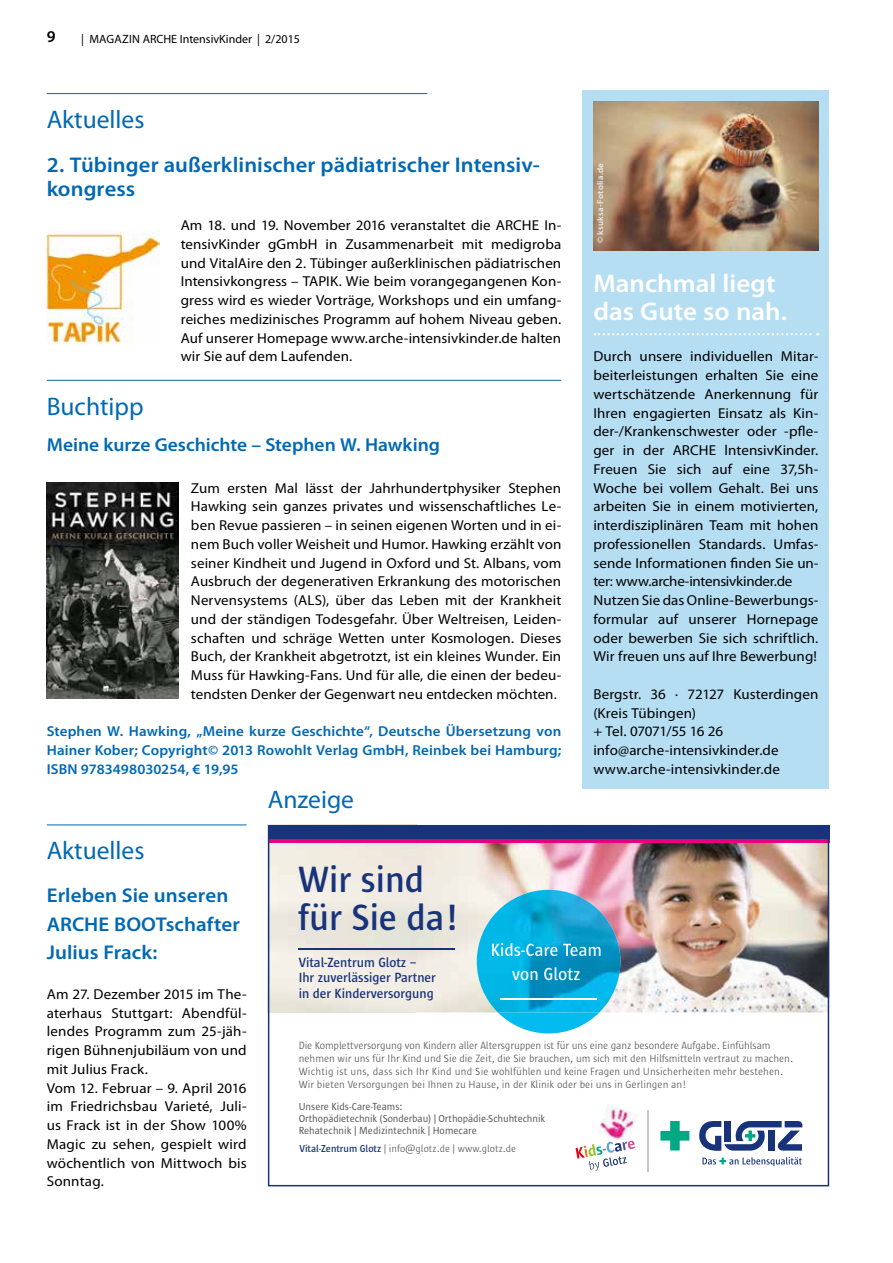
<style>
.page{position:relative;width:893px;height:1263px;background:#fff}
.page>*{position:absolute;margin:0;border:0;box-sizing:border-box;transform-origin:0 0}
.t1{font:600 37.5px/37.7px "Sun Hf 6";color:#19337a}
.t2{font:600 25.65px/28.5px "Myriad Pro";color:#fff;scale:1.05 1}
.t3{font:25.5px "Myriad Pro";color:#0069b4}
.t4{font:600 21.3px/24px "Myriad Pro";letter-spacing:.005em;color:#0069b4;scale:1.05 1}
.t5{font:600 19.95px/28.5px "Myriad Pro";letter-spacing:.005em;color:#0069b4;scale:1.05 1}
.t6{font:600 18.75px "Myriad Pro";color:#0069b4;scale:1.04 1}
.t7{font:600 16.5px "Myriad Pro";color:#000}
.t8{font:14.4px/18.8px "Myriad Pro";letter-spacing:.01em;color:#000;scale:1.04 1}
.t9{font:600 14.4px/18.8px "Myriad Pro";letter-spacing:.01em;color:#0069b4;text-align:justify;scale:1.04 1}
.t10{font:600 13.65px/15.1px "Sun Hf 6";color:#19337a}
.t11{font:12px "Myriad Pro";color:#000}
.t12{font:300 10.8px/12.9px "Sun Hf 3";letter-spacing:-.005em;color:#575756}
.t13{font:10.5px/11.9px "Sun Hf 5";letter-spacing:-.01em;color:#575756}
.t14{font:300 10.35px "Sun Hf 3";color:#575756}
.t15{font:600 8.7px "Myriad Pro";letter-spacing:.025em;color:#fff;scale:1.04 1}
.s1{font-family:"Sun Hf 6";font-weight:600;color:#19337a}
</style>
<div class="page">
<img style="left:268px;top:825px;width:561px;height:361px">
<img style="left:47px;top:232px;width:112px;height:112px">
<img style="left:47px;top:483px;width:131px;height:216px">
<hr style="left:47px;top:380px;width:514px;height:1px;background:#0069b4">
<hr style="left:47px;top:93px;width:380px;height:1px;background:#0069b4">
<hr style="left:47px;top:824px;width:200px;height:1px;background:#0069b4">
<div style="left:583px;top:90px;width:246px;height:698px;background:#b6def3"></div>
<img style="left:593px;top:101px;width:225px;height:149px">
<svg style="left:594px;top:333px;width:224px;height:2px"></svg>
<p class="t7" style="left:47px;top:26px;width:10px">9</p>
<p class="t11" style="left:81px;top:31px;width:220px">| MAGAZIN ARCHE IntensivKinder | 2/2015</p>
<h3 class="t3" style="left:47px;top:104px;width:99px">Aktuelles</h3>
<h3 class="t4" style="left:47px;top:152px;width:471px">2. Tübinger außerklinischer pädiatrischer Intensiv&shy;kongress</h3>
<p class="t8" style="left:181px;top:216px;width:367px;text-align:justify">Am 18. und 19. November 2016 veranstaltet die ARCHE In&shy;tensivKinder gGmbH in Zusammenarbeit mit medigroba und VitalAire den 2. Tübinger außerklinischen pädiatrischen Intensivkongress – TAPIK. Wie beim vorangegangenen Kon&shy;gress wird es wieder Vorträge, Workshops und ein umfang&shy;reiches medizinisches Programm auf hohem Niveau geben.<br>Auf unserer Homepage www.arche-intensivkinder.de halten wir Sie auf dem Laufenden.</p>
<h3 class="t3" style="left:47px;top:390px;width:98px">Buchtipp</h3>
<h3 class="t6" style="left:47px;top:433px;width:380px">Meine kurze Geschichte – Stephen W. Hawking</h3>
<p class="t8" style="left:191px;top:478px;width:358px;text-align:justify">Zum ersten Mal lässt der Jahrhundertphysiker Stephen Hawking sein ganzes privates und wissenschaftliches Le&shy;ben Revue passieren – in seinen eigenen Worten und in ei&shy;nem Buch voller Weisheit und Humor. Hawking erzählt von seiner Kindheit und Jugend in Oxford und St. Albans, vom Ausbruch der degenerativen Erkrankung des motorischen Nervensystems (ALS), über das Leben mit der Krankheit und der ständigen Todesgefahr. Über Weltreisen, Leiden&shy;schaften und schräge Wetten unter Kosmologen. Dieses Buch, der Krankheit abgetrotzt, ist ein kleines Wunder. Ein Muss für Hawking-Fans. Und für alle, die einen der bedeu&shy;tendsten Denker der Gegenwart neu entdecken möchten.</p>
<p class="t9" style="left:47px;top:722px;width:496px">Stephen W. Hawking, „Meine kurze Geschichte“, Deutsche Übersetzung von Hainer Kober; Copyright© 2013 Rowohlt Verlag GmbH, Reinbek bei Hamburg; ISBN 9783498030254, € 19,95</p>
<h3 class="t3" style="left:47px;top:835px;width:99px">Aktuelles</h3>
<h3 class="t3" style="left:268px;top:783px;width:88px">Anzeige</h3>
<p class="t15" style="left:595px;top:243px;width:79px;rotate:-90deg">© ksuksa-Fotolia.de</p>
<h2 class="t2" style="left:593px;top:268px;width:186px">Manchmal liegt das Gute so nah.</h2>
<p class="t8" style="left:593px;top:347px;width:218px">Durch unsere individuellen Mitar&shy;beiterleistungen erhalten Sie eine wertschätzende Anerkennung für Ihren engagierten Einsatz als Kin&shy;der-/Krankenschwester oder -pfle&shy;ger in der ARCHE lntensivKinder.<br>Freuen Sie sich auf eine 37,5h-Woche bei vollem Gehalt. Bei uns arbeiten Sie in einem motivierten, interdisziplinären Team mit hohen professionellen Standards. Umfas&shy;sende Informationen finden Sie un&shy;ter: www.arche-intensivkinder.de Nutzen Sie das Online-Bewerbungs&shy;formular auf unserer Hornepage oder bewerben Sie sich schriftlich.<br>Wir freuen uns auf Ihre Bewerbung!</p>
<p class="t8" style="left:593px;top:684px;width:218px">Bergstr. 36 · 72127 Kusterdingen (Kreis Tübingen)<br>+ Tel. 07071/55 16 26 info@arche-intensivkinder.de www.arche-intensivkinder.de</p>
<h3 class="t5" style="left:47px;top:881px;width:185px">Erleben Sie unseren<br>ARCHE BOOTschafter<br>Julius Frack:</h3>
<p class="t8" style="left:47px;top:984px;width:194px">Am 27. Dezember 2015 im The&shy;aterhaus Stuttgart: Abendfül&shy;lendes Programm zum 25-jäh&shy;rigen Bühnenjubiläum von und mit Julius Frack.<br>Vom 12. Februar – 9. April 2016 im Friedrichsbau Varieté, Juli&shy;us Frack ist in der Show 100%<br>Magic zu sehen, gespielt wird wöchentlich von Mittwoch bis<br>Sonntag.</p>
<h1 class="t1" style="left:298px;top:861px;width:161px">Wir sind für Sie da!</h1>
<p class="t10" style="left:299px;top:955px;width:139px">Vital-Zentrum Glotz –<br>Ihr zuverlässiger Partner in der Kinderversorgung</p>
<p class="t12" style="left:299px;top:1039px;width:496px">Die Komplettversorgung von Kindern aller Altersgruppen ist für uns eine ganz besondere Aufgabe. Einfühlsam nehmen wir uns für Ihr Kind und Sie die Zeit, die Sie brauchen, um sich mit den Hilfsmitteln vertraut zu machen.<br>Wichtig ist uns, dass sich Ihr Kind und Sie wohlfühlen und keine Fragen und Unsicherheiten mehr bestehen.<br>Wir bieten Versorgungen bei Ihnen zu Hause, in der Klinik oder bei uns in Gerlingen an!</p>
<p class="t13" style="left:299px;top:1101px;width:248px">Unsere Kids-Care-Teams:<br>Orthopädietechnik (Sonderbau) | Orthopädie-Schuhtechnik<br>Rehatechnik | Medizintechnik | Homecare</p>
<p class="t14" style="left:299px;top:1143px;width:218px"><span class="s1">Vital-Zentrum Glotz</span> | info@glotz.de | www.glotz.de</p>
</div>
